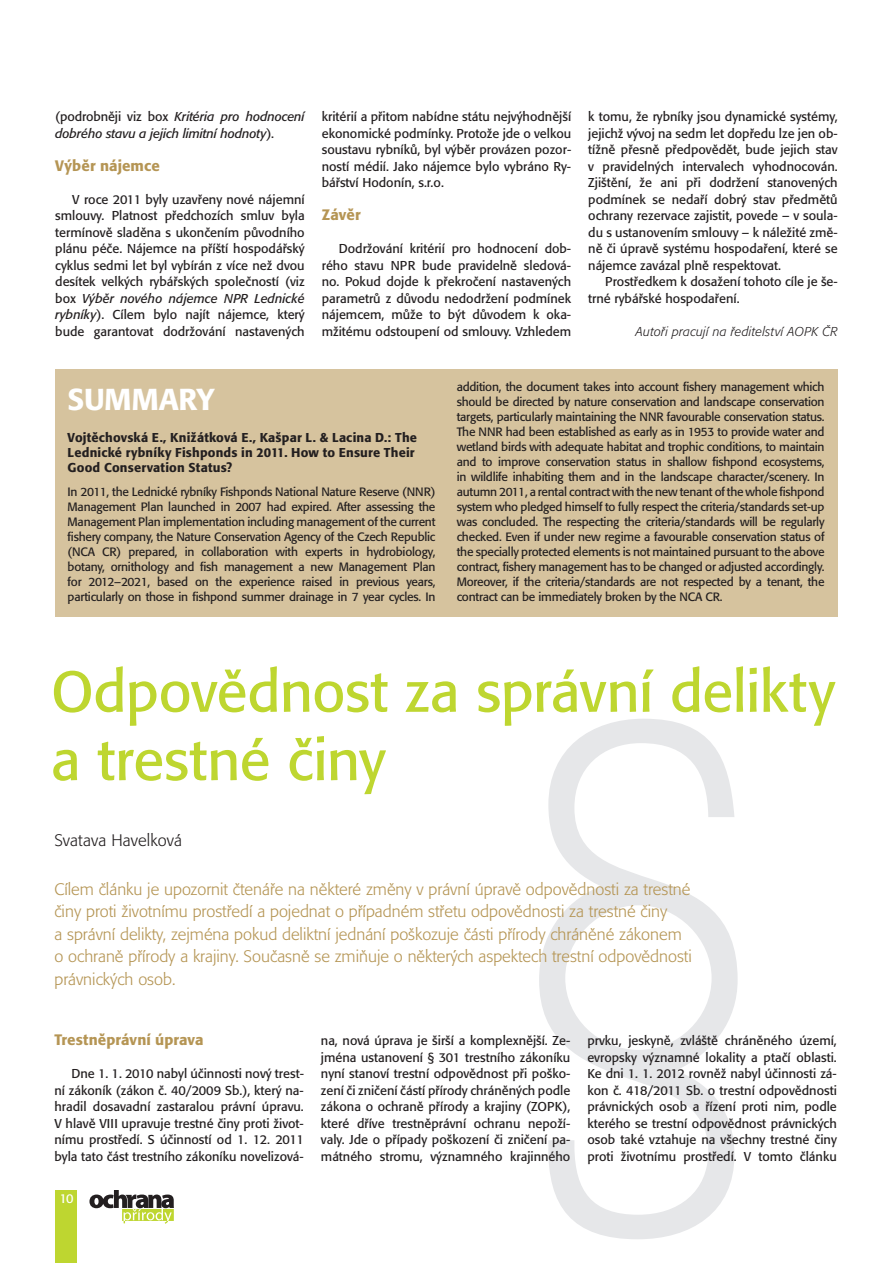
<style>
.page{position:relative;width:893px;height:1263px;background:#fff}
.page>*{position:absolute;margin:0;border:0;box-sizing:border-box;transform-origin:0 0}
.t1{font:300 543.9px "Futura CE";color:#e6e7e9}
.t2{font:57px/68.4px "Formata CE";letter-spacing:-.01em;color:#bed630}
.t3{font:500 30px "Formata CE";letter-spacing:-.01em;color:#fff}
.t4{font:300 16.5px/22.5px "Formata CE";color:#b59554}
.t5{font:300 16.5px "Formata CE";letter-spacing:.005em;color:#231f20}
.t6{font:500 15px "Formata CE";letter-spacing:.005em;color:#b59554}
.t7{font:12.75px/16.5px "Formata CE";color:#231f20;text-align:justify}
.t8{font:500 12.75px/15.3px "Formata CE";letter-spacing:.015em;color:#231f20}
.t9{font:italic 12.75px/16.5px "Formata CE";letter-spacing:-.01em;color:#231f20}
.t10{font:italic 300 12.75px "Formata CE";letter-spacing:.02em;color:#231f20}
.t11{font:12.75px "Formata CE";color:#fff}
.t12{font:12px/15px "Formata CE";letter-spacing:-.02em;color:#231f20;text-align:justify}
.s1{font-style:normal}
.s2{font-style:italic}
</style>
<div class="page">
<div style="left:55px;top:1191px;width:22px;height:72px;background:#bed630"></div>
<svg style="left:89px;top:1191px;width:85px;height:33px"></svg>
<div style="left:55px;top:370px;width:783px;height:247px;background:#d6c39e"></div>
<p class="t9" style="left:55px;top:109px;width:251px"><span class="s1">(podrobněji viz box</span> Kritéria pro hodnocení dobrého stavu a jejich limitní hodnoty<span class="s1">).</span></p>
<p class="t6" style="left:55px;top:157px;width:106px">Výběr nájemce</p>
<p class="t7" style="left:55px;top:191px;width:251px;text-indent:17px">V roce 2011 byly uzavřeny nové nájemní smlouvy. Platnost předchozích smluv byla termínově sladěna s ukončením původního plánu péče. Nájemce na příští hospodářský cyklus sedmi let byl vybírán z více než dvou desítek velkých rybářských společností (viz box <span class="s2">Výběr nového nájemce NPR Lednické rybníky</span>). Cílem bylo najít nájemce, který bude garantovat dodržování nastavených</p>
<p class="t7" style="left:322px;top:109px;width:251px">kritérií a přitom nabídne státu nejvýhodnější ekonomické podmínky. Protože jde o velkou soustavu rybníků, byl výběr provázen pozor&shy;ností médií. Jako nájemce bylo vybráno Ry&shy;bářství Hodonín, s.r.o.</p>
<p class="t6" style="left:322px;top:206px;width:40px">Závěr</p>
<p class="t7" style="left:322px;top:241px;width:251px;text-indent:17px">Dodržování kritérií pro hodnocení dob&shy;rého stavu NPR bude pravidelně sledová&shy;no. Pokud dojde k překročení nastavených parametrů z důvodu nedodržení podmínek nájemcem, může to být důvodem k oka&shy;mžitému odstoupení od smlouvy. Vzhledem</p>
<p class="t7" style="left:588px;top:109px;width:251px">k tomu, že rybníky jsou dynamické systémy, jejichž vývoj na sedm let dopředu lze jen ob&shy;tížně přesně předpovědět, bude jejich stav v pravidelných intervalech vyhodnocován.<br>Zjištění, že ani při dodržení stanovených podmínek se nedaří dobrý stav předmětů ochrany rezervace zajistit, povede – v soula&shy;du s ustanovením smlouvy – k náležité změ&shy;ně či úpravě systému hospodaření, které se nájemce zavázal plně respektovat.</p>
<p class="t7" style="left:588px;top:274px;width:251px;text-indent:17px">Prostředkem k dosažení tohoto cíle je še&shy;trné rybářské hospodaření.</p>
<p class="t10" style="left:636px;top:324px;width:203px">Autoři pracují na ředitelství AOPK ČR</p>
<h3 class="t3" style="left:68px;top:382px;width:148px">SUMMARY</h3>
<p class="t8" style="left:68px;top:430px;width:351px">Vojtěchovská E., Knižátková E., Kašpar L. &amp; Lacina D.: The<br>Lednické rybníky Fishponds in 2011. How to Ensure Their<br>Good Conservation Status?</p>
<p class="t12" style="left:68px;top:484px;width:369px">In 2011, the Lednické rybníky Fishponds National Nature Reserve (NNR)<br>Management Plan launched in 2007 had expired. After assessing the Management Plan implementation including management of the current fishery company, the Nature Conservation Agency of the Czech Republic (NCA CR) prepared, in collaboration with experts in hydrobiology, botany, ornithology and fish management a new Management Plan for 2012–2021, based on the experience raised in previous years, particularly on those in fishpond summer drainage in 7 year cycles. In</p>
<p class="t12" style="left:457px;top:379px;width:369px">addition, the document takes into account fishery management which should be directed by nature conservation and landscape conservation targets, particularly maintaining the NNR favourable conservation status.<br>The NNR had been established as early as in 1953 to provide water and wetland birds with adequate habitat and trophic conditions, to maintain and to improve conservation status in shallow fishpond ecosystems, in wildlife inhabiting them and in the landscape character/scenery. In autumn 2011, a rental contract with the new tenant of the whole fishpond system who pledged himself to fully respect the criteria/standards set-up was concluded. The respecting the criteria/standards will be regularly checked. Even if under new regime a favourable conservation status of the specially protected elements is not maintained pursuant to the above contract, fishery management has to be changed or adjusted accordingly.<br>Moreover, if the criteria/standards are not respected by a tenant, the contract can be immediately broken by the NCA CR.</p>
<h2 class="t2" style="left:51px;top:659px;width:785px">Odpovědnost za správní delikty a trestné činy</h2>
<p class="t5" style="left:54px;top:832px;width:129px">Svatava Havelková</p>
<p class="t4" style="left:54px;top:878px;width:639px">Cílem článku je upozornit čtenáře na některé změny v právní úpravě odpovědnosti za trestné činy proti životnímu prostředí a pojednat o případném střetu odpovědnosti za trestné činy<br>a správní delikty, zejména pokud deliktní jednání poškozuje části přírody chráněné zákonem o ochraně přírody a krajiny. Současně se zmiňuje o některých aspektech trestní odpovědnosti právnických osob.</p>
<h1 class="t1" style="left:470px;top:627px;width:339px">§</h1>
<p class="t6" style="left:54px;top:1031px;width:151px">Trestněprávní úprava</p>
<p class="t7" style="left:54px;top:1066px;width:251px;text-indent:17px">Dne 1. 1. 2010 nabyl účinnosti nový trest&shy;ní zákoník (zákon č. 40/2009 Sb.), který na&shy;hradil dosavadní zastaralou právní úpravu.<br>V hlavě VIII upravuje trestné činy proti život&shy;nímu prostředí. S účinností od 1. 12. 2011 byla tato část trestního zákoníku novelizová-</p>
<p class="t7" style="left:321px;top:1033px;width:251px">na, nová úprava je širší a komplexnější. Ze&shy;jména ustanovení § 301 trestního zákoníku nyní stanoví trestní odpovědnost při poško&shy;zení či zničení částí přírody chráněných podle zákona o ochraně přírody a krajiny (ZOPK), které dříve trestněprávní ochranu nepoží&shy;valy. Jde o případy poškození či zničení pa&shy;mátného stromu, významného krajinného</p>
<p class="t7" style="left:587px;top:1033px;width:251px">prvku, jeskyně, zvláště chráněného území, evropsky významné lokality a ptačí oblasti.<br>Ke dni 1. 1. 2012 rovněž nabyl účinnosti zá&shy;kon č. 418/2011 Sb. o trestní odpovědnosti právnických osob a řízení proti nim, podle kterého se trestní odpovědnost právnických osob také vztahuje na všechny trestné činy proti životnímu prostředí. V tomto článku</p>
<p class="t11" style="left:59px;top:1191px;width:16px">10</p>
</div>
